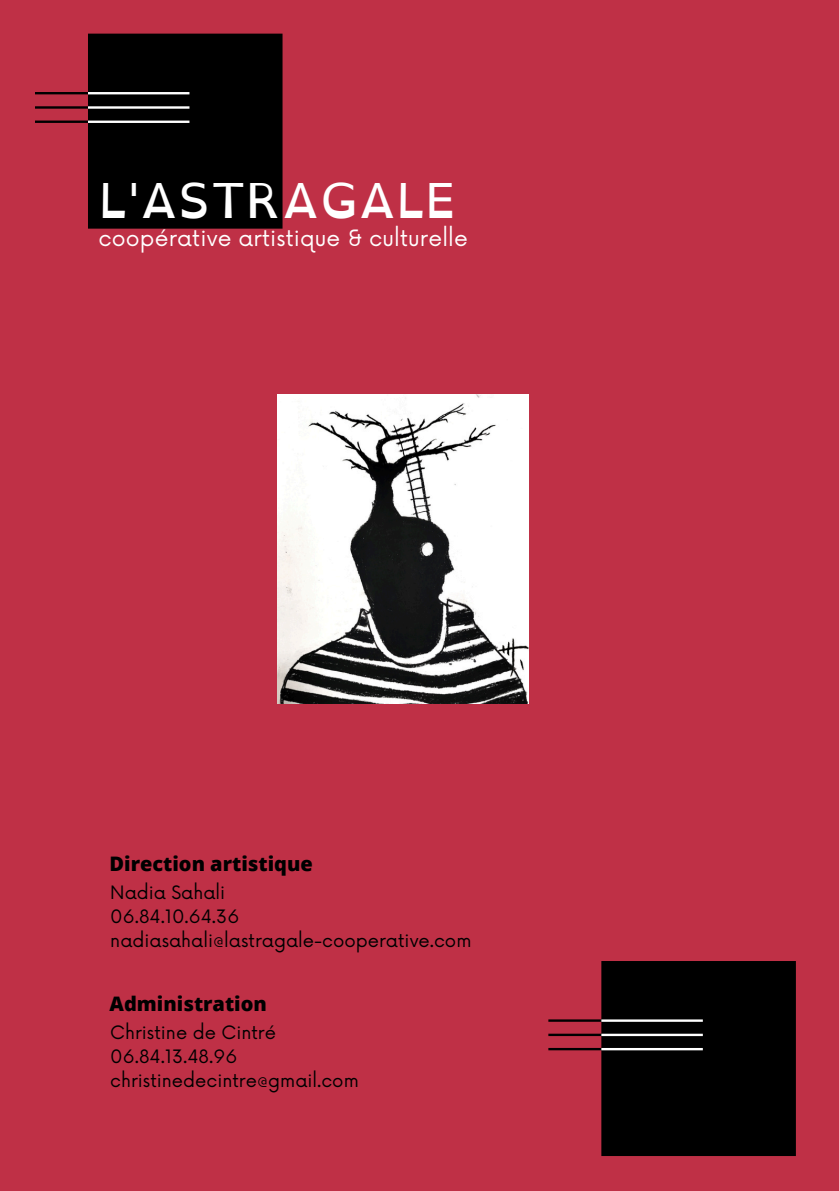
<style>
.page{position:relative;width:839px;height:1191px;background:#fff}
.page>*{position:absolute;margin:0;border:0;box-sizing:border-box;transform-origin:0 0}
.t1{font:48px "Open Dyslexic";color:#fff}
.t2{font:22px "Now";letter-spacing:.005em;color:#fff}
.t3{font:800 20px "Open Sans";color:#000}
.t4{font:18px "Now";color:#000}
</style>
<div class="page">
<div style="left:0;top:0;width:838px;height:1191px;background:#bf3046"></div>
<svg style="left:35px;top:34px;width:247px;height:195px;fill:#000"></svg>
<hr style="left:88px;top:92px;width:101px;height:2px;background:#fff">
<hr style="left:88px;top:106px;width:101px;height:3px;background:#fff">
<hr style="left:88px;top:121px;width:101px;height:2px;background:#fff">
<svg style="left:548px;top:961px;width:247px;height:195px;fill:#000"></svg>
<hr style="left:601px;top:1019px;width:101px;height:3px;background:#fff">
<hr style="left:601px;top:1034px;width:101px;height:2px;background:#fff">
<hr style="left:601px;top:1048px;width:101px;height:2px;background:#fff">
<img style="left:277px;top:395px;width:251px;height:309px">
<h1 class="t1" style="left:99px;top:158px;width:358px">L'ASTRAGALE</h1>
<h3 class="t2" style="left:99px;top:226px;width:371px">coopérative artistique &amp; culturelle</h3>
<p class="t3" style="left:109px;top:850px;width:205px">Direction artistique</p>
<h2 class="t4" style="left:110px;top:882px;width:116px">Nadia Sahali</h2>
<p class="t4" style="left:110px;top:906px;width:130px">06.84.10.64.36</p>
<p class="t4" style="left:110px;top:930px;width:362px">nadiasahali@lastragale-cooperative.com</p>
<p class="t3" style="left:109px;top:989px;width:159px">Administration</p>
<h2 class="t4" style="left:110px;top:1022px;width:167px">Christine de Cintré</h2>
<p class="t4" style="left:110px;top:1046px;width:128px">06.84.13.48.96</p>
<p class="t4" style="left:110px;top:1070px;width:250px">christinedecintre@gmail.com</p>
</div>
